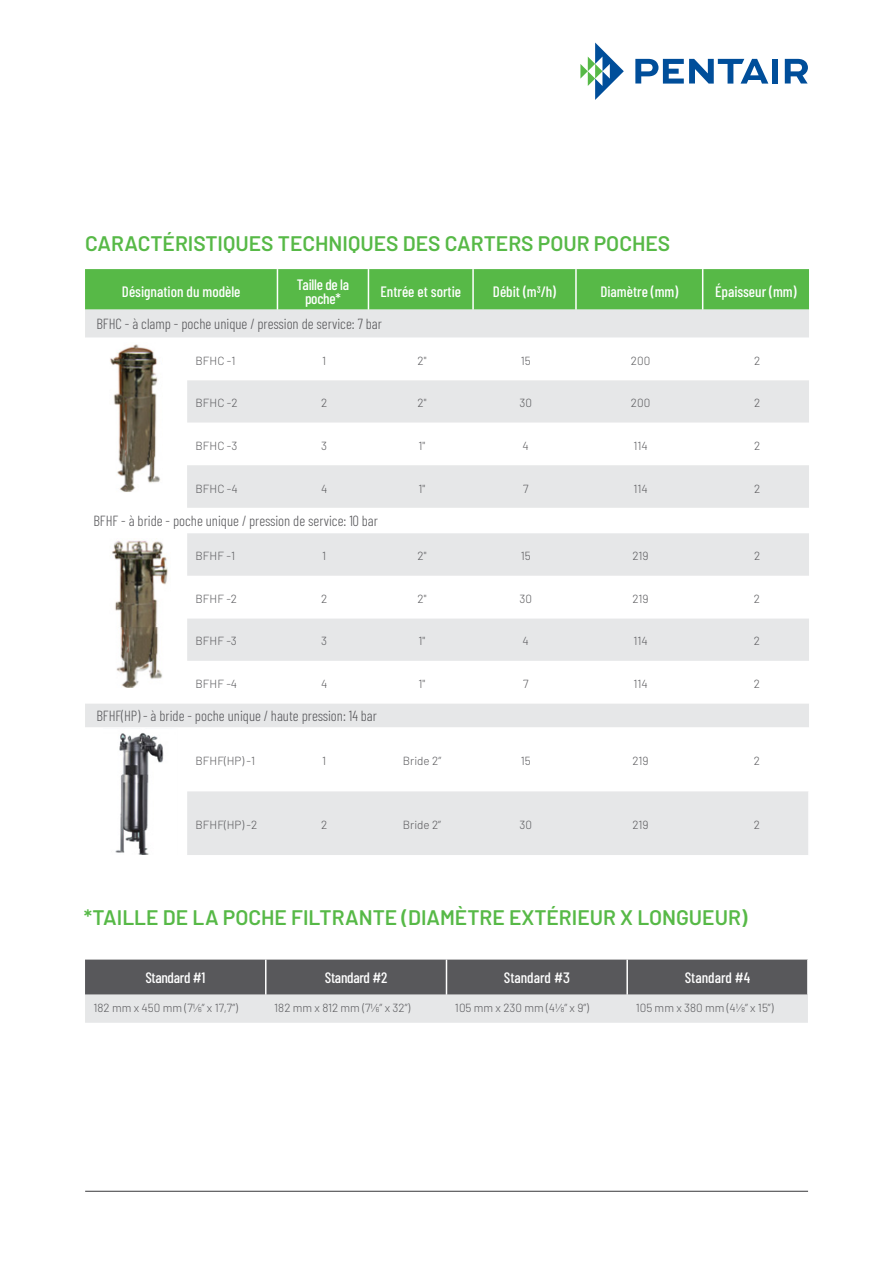
<style>
.page{position:relative;width:893px;height:1263px;background:#fff}
.page>*{position:absolute;margin:0;border:0;box-sizing:border-box;transform-origin:0 0}
.t1{font:600 21px "Barlow";color:#57b947}
.t2{font:500 15px "Barlow Condensed";color:#fff}
.t3{font:500 15px/13.5px "Barlow Condensed";letter-spacing:-.02em;color:#fff;text-align:center}
.t4{font:300 14.7px "Barlow Condensed";color:#58585b}
.t5{font:300 11.7px "Barlow";color:#58585b}
</style>
<div class="page">
<hr style="left:85px;top:1191px;width:723px;height:1px;background:#58585b">
<div style="left:85px;top:269px;width:724px;height:41px;background:#57b947"></div>
<div style="left:85px;top:310px;width:724px;height:28px;background:#e6e7e8"></div>
<div style="left:187px;top:380px;width:622px;height:43px;background:#e6e7e8"></div>
<div style="left:187px;top:465px;width:622px;height:43px;background:#e6e7e8"></div>
<svg style="left:85px;top:533px;width:724px;height:322px;fill:#eaebec"></svg>
<hr style="left:277px;top:269px;width:1px;height:41px;background:#fff">
<hr style="left:368px;top:269px;width:1px;height:41px;background:#fff">
<hr style="left:472px;top:269px;width:2px;height:41px;background:#fff">
<hr style="left:575px;top:269px;width:2px;height:41px;background:#fff">
<hr style="left:702px;top:269px;width:1px;height:41px;background:#fff">
<hr style="left:808px;top:791px;width:2px;height:64px;background:#fff">
<svg style="left:85px;top:959px;width:723px;height:64px;background:#99999b"></svg>
<hr style="left:265px;top:959px;width:1px;height:36px;background:#fff">
<hr style="left:446px;top:959px;width:1px;height:36px;background:#fff">
<hr style="left:626px;top:959px;width:2px;height:36px;background:#fff">
<hr style="left:807px;top:959px;width:2px;height:36px;background:#fff">
<img style="left:110px;top:344px;width:51px;height:148px">
<img style="left:110px;top:538px;width:60px;height:149px">
<img style="left:104px;top:728px;width:74px;height:127px">
<svg style="left:580px;top:43px;width:44px;height:57px"></svg>
<svg style="left:635px;top:59px;width:133px;height:25px"></svg>
<div style="left:772px;top:59px;width:6px;height:25px;background:#004e9a"></div>
<svg style="left:785px;top:59px;width:23px;height:25px"></svg>
<h1 class="t1" style="left:85px;top:230px;width:587px">CARACTÉRISTIQUES TECHNIQUES DES CARTERS POUR POCHES</h1>
<p class="t2" style="left:122px;top:282px;width:120px">Désignation du modèle</p>
<p class="t3" style="left:297px;top:278px;width:54px">Taille de la poche*</p>
<p class="t2" style="left:380px;top:282px;width:82px">Entrée et sortie</p>
<p class="t2" style="left:493px;top:282px;width:65px">Débit (m3/h)</p>
<p class="t2" style="left:600px;top:282px;width:79px">Diamètre (mm)</p>
<p class="t2" style="left:715px;top:282px;width:83px">Épaisseur (mm)</p>
<p class="t4" style="left:96px;top:314px;width:287px">BFHC - à clamp - poche unique / pression de service: 7 bar</p>
<p class="t5" style="left:196px;top:353px;width:41px">BFHC -1</p>
<p class="t5" style="left:322px;top:353px;width:6px">1</p>
<p class="t5" style="left:417px;top:353px;width:10px">2"</p>
<p class="t5" style="left:521px;top:353px;width:12px">15</p>
<p class="t5" style="left:631px;top:353px;width:21px">200</p>
<p class="t5" style="left:754px;top:353px;width:8px">2</p>
<p class="t5" style="left:196px;top:396px;width:44px">BFHC -2</p>
<p class="t5" style="left:321px;top:396px;width:8px">2</p>
<p class="t5" style="left:417px;top:396px;width:10px">2"</p>
<p class="t5" style="left:519px;top:396px;width:14px">30</p>
<p class="t5" style="left:631px;top:396px;width:21px">200</p>
<p class="t5" style="left:754px;top:396px;width:8px">2</p>
<p class="t5" style="left:196px;top:438px;width:43px">BFHC -3</p>
<p class="t5" style="left:321px;top:438px;width:7px">3</p>
<p class="t5" style="left:419px;top:438px;width:8px">1"</p>
<p class="t5" style="left:523px;top:438px;width:8px">4</p>
<p class="t5" style="left:633px;top:438px;width:16px">114</p>
<p class="t5" style="left:754px;top:438px;width:8px">2</p>
<p class="t5" style="left:196px;top:482px;width:44px">BFHC -4</p>
<p class="t5" style="left:321px;top:482px;width:8px">4</p>
<p class="t5" style="left:419px;top:482px;width:8px">1"</p>
<p class="t5" style="left:523px;top:482px;width:7px">7</p>
<p class="t5" style="left:633px;top:482px;width:16px">114</p>
<p class="t5" style="left:754px;top:482px;width:8px">2</p>
<p class="t4" style="left:94px;top:511px;width:286px">BFHF - à bride - poche unique / pression de service: 10 bar</p>
<p class="t5" style="left:196px;top:549px;width:41px">BFHF -1</p>
<p class="t5" style="left:322px;top:549px;width:6px">1</p>
<p class="t5" style="left:417px;top:549px;width:10px">2"</p>
<p class="t5" style="left:521px;top:549px;width:12px">15</p>
<p class="t5" style="left:632px;top:549px;width:18px">219</p>
<p class="t5" style="left:754px;top:549px;width:8px">2</p>
<p class="t5" style="left:196px;top:591px;width:43px">BFHF -2</p>
<p class="t5" style="left:321px;top:591px;width:8px">2</p>
<p class="t5" style="left:417px;top:591px;width:10px">2"</p>
<p class="t5" style="left:519px;top:591px;width:14px">30</p>
<p class="t5" style="left:632px;top:591px;width:18px">219</p>
<p class="t5" style="left:754px;top:591px;width:8px">2</p>
<p class="t5" style="left:196px;top:634px;width:43px">BFHF -3</p>
<p class="t5" style="left:321px;top:634px;width:7px">3</p>
<p class="t5" style="left:419px;top:634px;width:8px">1"</p>
<p class="t5" style="left:523px;top:634px;width:8px">4</p>
<p class="t5" style="left:633px;top:634px;width:16px">114</p>
<p class="t5" style="left:754px;top:634px;width:8px">2</p>
<p class="t5" style="left:196px;top:676px;width:43px">BFHF -4</p>
<p class="t5" style="left:321px;top:676px;width:8px">4</p>
<p class="t5" style="left:419px;top:676px;width:8px">1"</p>
<p class="t5" style="left:523px;top:676px;width:7px">7</p>
<p class="t5" style="left:633px;top:676px;width:16px">114</p>
<p class="t5" style="left:754px;top:676px;width:8px">2</p>
<p class="t4" style="left:96px;top:706px;width:282px">BFHF(HP) - à bride - poche unique / haute pression: 14 bar</p>
<p class="t5" style="left:196px;top:754px;width:61px">BFHF(HP) -1</p>
<p class="t5" style="left:322px;top:754px;width:6px">1</p>
<p class="t5" style="left:403px;top:754px;width:40px">Bride 2”</p>
<p class="t5" style="left:521px;top:754px;width:12px">15</p>
<p class="t5" style="left:632px;top:754px;width:18px">219</p>
<p class="t5" style="left:754px;top:754px;width:8px">2</p>
<p class="t5" style="left:196px;top:817px;width:63px">BFHF(HP) -2</p>
<p class="t5" style="left:321px;top:817px;width:8px">2</p>
<p class="t5" style="left:403px;top:817px;width:40px">Bride 2”</p>
<p class="t5" style="left:519px;top:817px;width:14px">30</p>
<p class="t5" style="left:632px;top:817px;width:18px">219</p>
<p class="t5" style="left:754px;top:817px;width:8px">2</p>
<h1 class="t1" style="left:84px;top:904px;width:665px">*TAILLE DE LA POCHE FILTRANTE (DIAMÈTRE EXTÉRIEUR X LONGUEUR)</h1>
<p class="t3" style="left:145px;top:970px;width:62px">Standard #1</p>
<p class="t3" style="left:325px;top:970px;width:64px">Standard #2</p>
<p class="t2" style="left:504px;top:968px;width:68px">Standard #3</p>
<p class="t2" style="left:685px;top:968px;width:67px">Standard #4</p>
<p class="t5" style="left:94px;top:1001px;width:146px">182 mm x 450 mm (71/6” x 17,7”)</p>
<p class="t5" style="left:274px;top:1001px;width:138px">182 mm x 812 mm (71/6” x 32”)</p>
<p class="t5" style="left:455px;top:1001px;width:136px">105 mm x 230 mm (41/8” x 9”)</p>
<p class="t5" style="left:636px;top:1001px;width:139px">105 mm x 380 mm (41/8” x 15”)</p>
</div>
